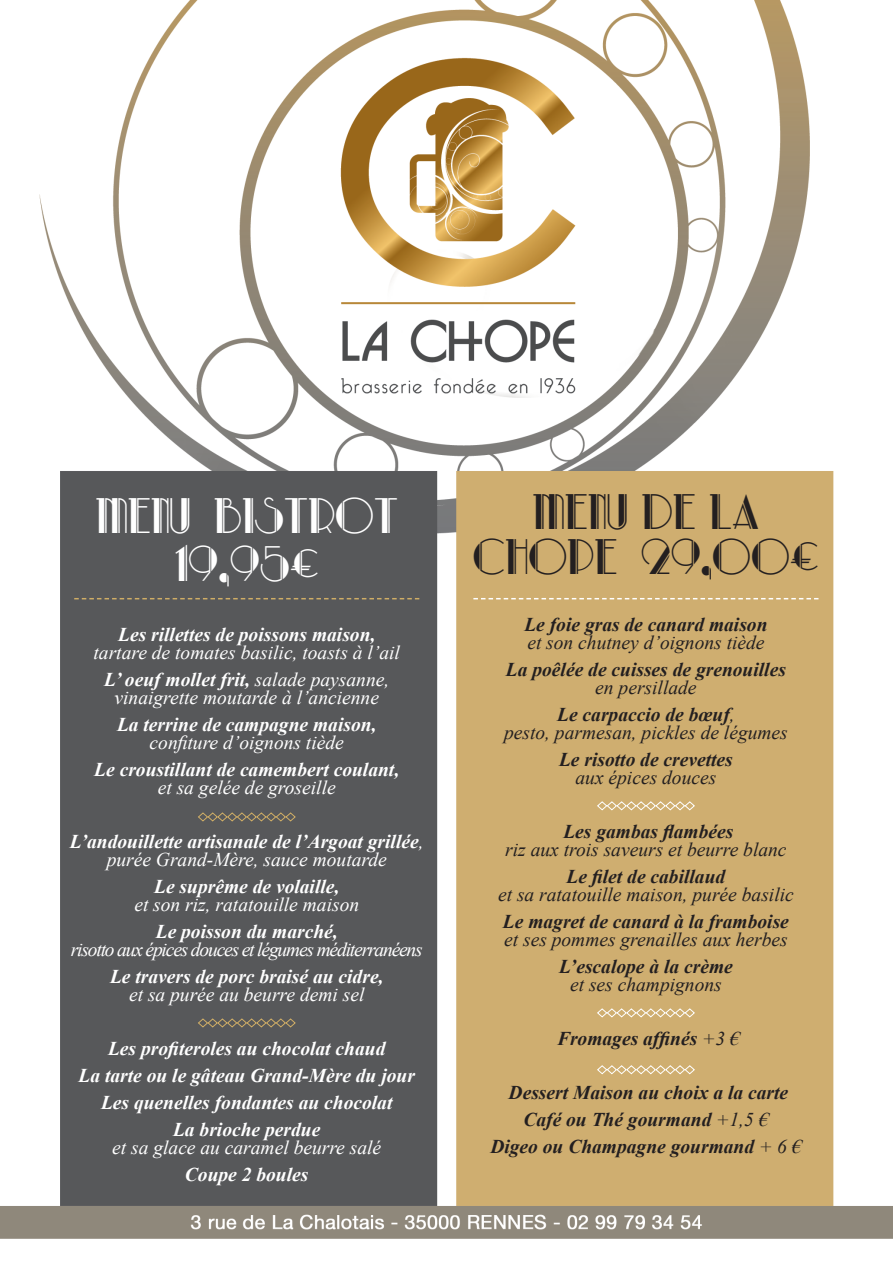
<style>
.page{position:relative;width:893px;height:1263px;background:#fff}
.page>*{position:absolute;margin:0;border:0;box-sizing:border-box;transform-origin:0 0}
.t1{font:46.5px/45px "Park Lane NF";color:#231f20;text-align:center}
.t2{font:46.5px/48px "Park Lane NF";color:#fff;text-align:center}
.t3{font:italic 700 19.5px/27px "Times New Roman";color:#fff;text-align:center}
.t4{font:italic 700 19.5px/27px "Times New Roman";color:#231f20;text-align:center}
.t5{font:italic 19.5px/27px "Times New Roman";color:#fff;text-align:center}
.t6{font:italic 19.5px "Times New Roman";color:#231f20}
.t7{font:italic 19.5px "Times New Roman";letter-spacing:-.06em;color:#fff}
.s1{font-weight:700}
.s2{font-weight:400}
</style>
<div class="page">
<img style="left:0;top:0;width:893px;height:1239px">
<svg style="left:197px;top:812px;width:99px;height:10px"></svg>
<svg style="left:596px;top:801px;width:99px;height:10px"></svg>
<svg style="left:197px;top:1018px;width:99px;height:10px"></svg>
<svg style="left:74px;top:598px;width:345px;height:1px"></svg>
<svg style="left:473px;top:598px;width:345px;height:1px"></svg>
<svg style="left:596px;top:1008px;width:99px;height:10px"></svg>
<svg style="left:596px;top:1065px;width:99px;height:10px"></svg>
<h1 class="t2" style="left:95px;top:492px;width:304px">MENU BISTROT<br>19,95€</h1>
<p class="t3" style="left:118px;top:620px;width:259px">Les rillettes de poissons maison,</p>
<p class="t5" style="left:94px;top:638px;width:308px">tartare de tomates basilic, toasts à l’ail<br><span class="s1">L’ oeuf mollet frit,</span> salade paysanne,</p>
<p class="t5" style="left:115px;top:683px;width:266px">vinaigrette moutarde à l’ancienne</p>
<p class="t3" style="left:117px;top:710px;width:261px">La terrine de campagne maison,</p>
<p class="t5" style="left:150px;top:728px;width:196px">confiture d’oignons tiède</p>
<p class="t3" style="left:94px;top:755px;width:306px">Le croustillant de camembert coulant,</p>
<p class="t5" style="left:158px;top:773px;width:179px">et sa gelée de groseille</p>
<p class="t3" style="left:70px;top:831px;width:355px;line-height:18px">L’andouillette artisanale de l’Argoat grillée<span class="s2">, purée Grand-Mère, sauce moutarde</span></p>
<p class="t3" style="left:154px;top:872px;width:187px">Le suprême de volaille,</p>
<p class="t5" style="left:134px;top:890px;width:226px">et son riz, ratatouille maison</p>
<p class="t3" style="left:156px;top:917px;width:184px">Le poisson du marché,</p>
<p class="t7" style="left:71px;top:936px;width:354px">risotto aux épices douces et légumes méditerranéens</p>
<p class="t3" style="left:110px;top:962px;width:275px">Le travers de porc braisé au cidre,</p>
<p class="t5" style="left:129px;top:980px;width:237px">et sa purée au beurre demi sel</p>
<p class="t3" style="left:79px;top:1034px;width:338px">Les profiteroles au chocolat chaud<br>La tarte ou le gâteau Grand-Mère du jour<br>Les quenelles fondantes au chocolat<br>La brioche perdue</p>
<p class="t5" style="left:112px;top:1133px;width:270px">et sa glace au caramel beurre salé</p>
<p class="t3" style="left:185px;top:1160px;width:125px">Coupe 2 boules</p>
<h1 class="t1" style="left:473px;top:490px;width:348px">MENU DE LA<br>CHOPE 29,00€</h1>
<p class="t4" style="left:524px;top:611px;width:245px">Le foie gras de canard maison</p>
<p class="t6" style="left:527px;top:629px;width:239px">et son chutney d’oignons tiède</p>
<p class="t4" style="left:506px;top:656px;width:282px">La poêlée de cuisses de grenouilles</p>
<p class="t4" style="left:557px;top:674px;width:179px"><span class="s2">en persillade<br></span>Le carpaccio de bœuf<span class="s2">,</span></p>
<p class="t6" style="left:504px;top:719px;width:285px">pesto, parmesan, pickles de légumes</p>
<p class="t4" style="left:559px;top:746px;width:175px">Le risotto de crevettes</p>
<p class="t6" style="left:575px;top:764px;width:142px">aux épices douces</p>
<p class="t4" style="left:563px;top:818px;width:172px">Les gambas flambées</p>
<p class="t6" style="left:505px;top:836px;width:283px">riz aux trois saveurs et beurre blanc</p>
<p class="t4" style="left:567px;top:863px;width:160px">Le filet de cabillaud</p>
<p class="t6" style="left:498px;top:881px;width:297px">et sa ratatouille maison, purée basilic</p>
<p class="t4" style="left:503px;top:908px;width:287px">Le magret de canard à la framboise</p>
<p class="t6" style="left:504px;top:926px;width:285px">et ses pommes grenailles aux herbes</p>
<p class="t4" style="left:559px;top:953px;width:175px">L’escalope à la crème</p>
<p class="t6" style="left:570px;top:971px;width:153px">et ses champignons</p>
<p class="t4" style="left:557px;top:1025px;width:184px">Fromages affinés <span class="s2">+3 €</span></p>
<p class="t4" style="left:490px;top:1079px;width:313px">Dessert Maison au choix a la carte<br>Café ou Thé gourmand <span class="s2">+1,5 €<br></span>Digeo ou Champagne gourmand <span class="s2">+ 6 €</span></p>
</div>
